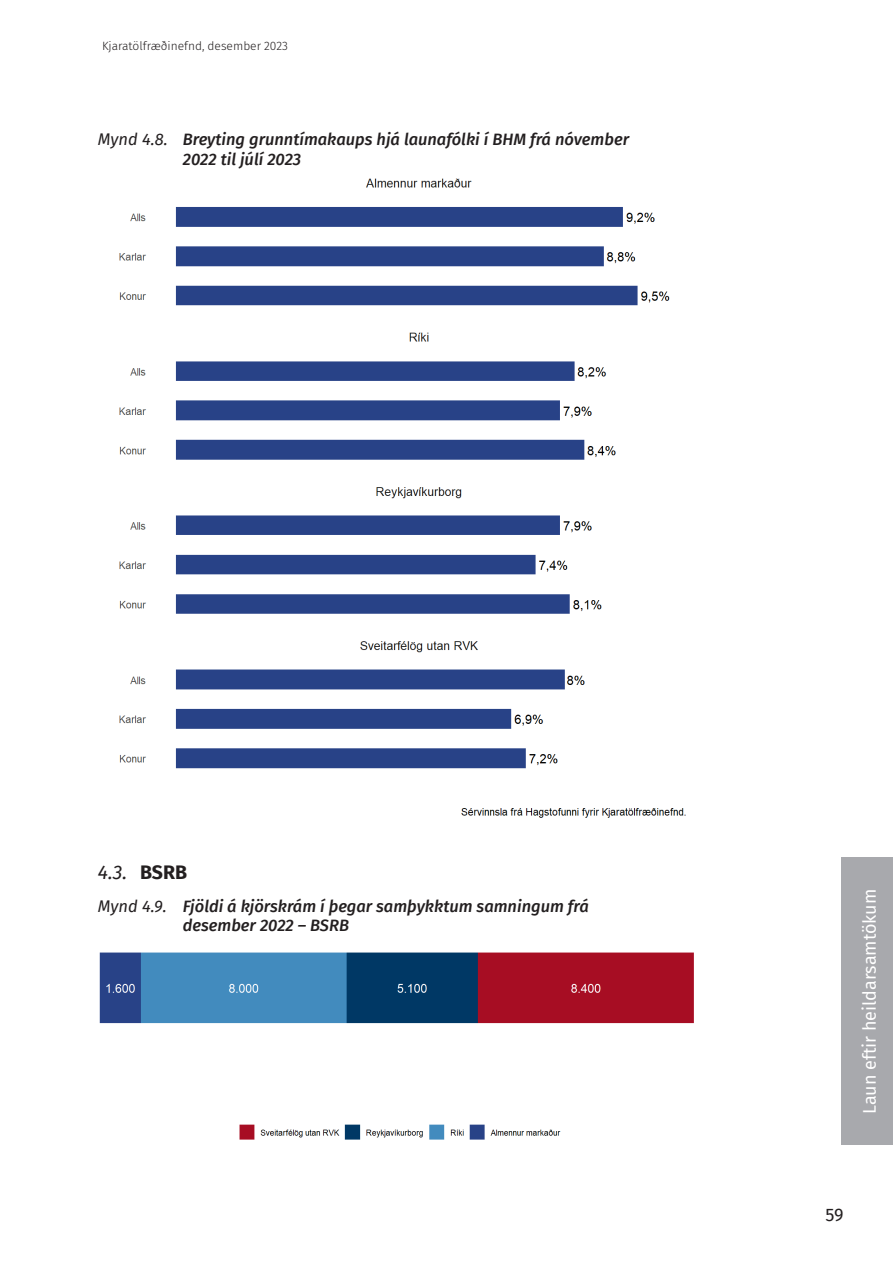
<style>
.page{position:relative;width:893px;height:1263px;background:#fff}
.page>*{position:absolute;margin:0;border:0;box-sizing:border-box;transform-origin:0 0}
.Undirfyrirsögn{font:italic 19.5px "Fira Sans";color:#231f20}
.t1{font:18px "Fira Sans";color:#231f20}
.t2{font:17.85px "Fira Sans";color:#fff}
.Myndatexti{font:italic 500 16.5px/19.5px "Fira Sans";color:#231f20}
.t3{font:300 12px "Fira Sans";color:#231f20}
.s1{font-weight:400}
.s2{font-weight:700;font-style:normal}
</style>
<div class="page">
<hr style="left:0;top:858px;width:1px;height:287px;background:#a8a9ad">
<div style="left:842px;top:858px;width:51px;height:287px;background:#a8a9ad"></div>
<img style="left:119px;top:178px;width:567px;height:640px">
<img style="left:99px;top:952px;width:595px;height:188px">
<p class="t3" style="left:102px;top:37px;width:187px">Kjaratölfræðinefnd, desember 2023</p>
<p class="Myndatexti" style="left:183px;top:129px;width:448px;text-indent:-85px"><span class="s1">Mynd 4.8.</span> Breyting grunntímakaups hjá launafólki í BHM frá nóvember<br>2022 til júlí 2023</p>
<p class="Undirfyrirsögn" style="left:98px;top:858px;width:91px">4.3. <span class="s2">BSRB</span></p>
<p class="Myndatexti" style="left:183px;top:895px;width:407px;text-indent:-85px"><span class="s1">Mynd 4.9.</span> Fjöldi á kjörskrám í þegar samþykktum samningum frá desember 2022 – BSRB</p>
<p class="t2" style="left:856px;top:1114px;width:227px;rotate:-90deg">Laun eftir heildarsamtökum</p>
<p class="t1" style="left:825px;top:1201px;width:20px">59</p>
</div>
